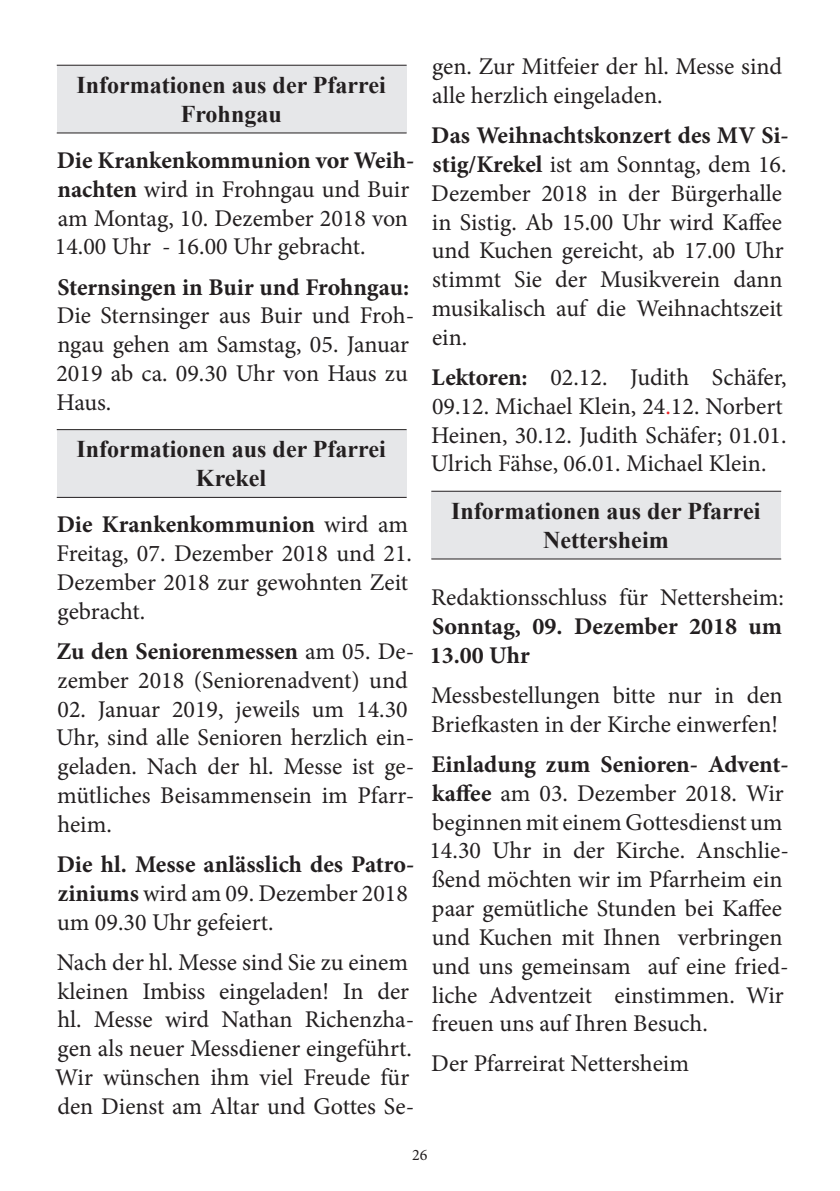
<style>
.page{position:relative;width:840px;height:1191px;background:#fff}
.page>*{position:absolute;margin:0;border:0;box-sizing:border-box;transform-origin:0 0}
.t1{font:24px/28.8px "Minion Pro";color:#231f20}
.t2{font:700 24px/28.8px "Times New Roman";color:#231f20;text-align:center}
.t3{font:700 24px/28.8px "Minion Pro";color:#231f20}
.t4{font:16px "Minion Pro";color:#231f20}
.s1{font-weight:700}
.s2{color:#ee2527}
</style>
<div class="page">
<div style="left:57px;top:65px;width:349px;height:68px;background:#e6e7e9"></div>
<hr style="left:57px;top:65px;width:349px;height:1px;background:#231f20">
<hr style="left:57px;top:132px;width:349px;height:1px;background:#231f20">
<div style="left:57px;top:429px;width:349px;height:68px;background:#e6e7e9"></div>
<hr style="left:57px;top:429px;width:349px;height:1px;background:#231f20">
<hr style="left:57px;top:497px;width:349px;height:1px;background:#231f20">
<div style="left:431px;top:491px;width:349px;height:68px;background:#e6e7e9"></div>
<hr style="left:431px;top:491px;width:349px;height:1px;background:#231f20">
<hr style="left:431px;top:558px;width:349px;height:1px;background:#231f20">
<p class="t2" style="left:76px;top:70px;width:311px">Informationen aus der Pfarrei<br>Frohngau</p>
<p class="t1" style="left:55px;top:146px;width:361px"><span class="s1">Die Krankenkommunion vor Weih&shy;nachten</span> wird in Frohngau und Buir am Montag, 10. Dezember 2018 von<br>14.00 Uhr - 16.00 Uhr gebracht.</p>
<p class="t3" style="left:57px;top:272px;width:353px">Sternsingen in Buir und Frohngau:</p>
<p class="t1" style="left:56px;top:301px;width:359px">Die Sternsinger aus Buir und Froh&shy;ngau gehen am Samstag, 05. Januar<br>2019 ab ca. 09.30 Uhr von Haus zu<br>Haus.</p>
<p class="t2" style="left:76px;top:434px;width:311px">Informationen aus der Pfarrei<br>Krekel</p>
<p class="t1" style="left:56px;top:510px;width:357px"><span class="s1">Die Krankenkommunion</span> wird am<br>Freitag, 07. Dezember 2018 und 21.<br>Dezember 2018 zur gewohnten Zeit gebracht.</p>
<p class="t1" style="left:56px;top:637px;width:359px"><span class="s1">Zu den Seniorenmessen</span> am 05. De&shy;zember 2018 (Seniorenadvent) und</p>
<p class="t1" style="left:56px;top:694px;width:359px">02. Januar 2019, jeweils um 14.30<br>Uhr, sind alle Senioren herzlich ein&shy;geladen. Nach der hl. Messe ist ge&shy;mütliches Beisammensein im Pfarr&shy;heim.</p>
<p class="t1" style="left:57px;top:850px;width:359px"><span class="s1">Die hl. Messe anlässlich des Patro&shy;ziniums</span> wird am 09. Dezember 2018 um 09.30 Uhr gefeiert.</p>
<p class="t1" style="left:55px;top:947px;width:360px">Nach der hl. Messe sind Sie zu einem kleinen Imbiss eingeladen! In der hl. Messe wird Nathan Richenzha&shy;gen als neuer Messdiener eingeführt.<br>Wir wünschen ihm viel Freude für den Dienst am Altar und Gottes Se-</p>
<p class="t1" style="left:432px;top:52px;width:351px">gen. Zur Mitfeier der hl. Messe sind alle herzlich eingeladen.</p>
<p class="t1" style="left:431px;top:121px;width:359px"><span class="s1">Das Weihnachtskonzert des MV Si&shy;stig/Krekel</span> ist am Sonntag, dem 16.<br>Dezember 2018 in der Bürgerhalle in Sistig. Ab 15.00 Uhr wird Kaffee und Kuchen gereicht, ab 17.00 Uhr stimmt Sie der Musikverein dann musikalisch auf die Weihnachtszeit ein.</p>
<p class="t1" style="left:430px;top:363px;width:357px"><span class="s1">Lektoren:</span> 02.12. Judith Schäfer, 09.12. Michael Klein, 24<span class="s2">.</span>12. Norbert Heinen, 30.12. Judith Schäfer; 01.01.<br>Ulrich Fähse, 06.01. Michael Klein.</p>
<p class="t2" style="left:451px;top:496px;width:311px">Informationen aus der Pfarrei<br>Nettersheim</p>
<p class="t1" style="left:431px;top:583px;width:354px">Redaktionsschluss für Nettersheim:</p>
<p class="t3" style="left:429px;top:612px;width:353px">Sonntag, 09. Dezember 2018 um<br>13.00 Uhr</p>
<p class="t1" style="left:431px;top:681px;width:353px">Messbestellungen bitte nur in den<br>Briefkasten in der Kirche einwerfen!</p>
<p class="t1" style="left:429px;top:750px;width:361px"><span class="s1">Einladung zum Senioren- Advent&shy;kaffee</span> am 03. Dezember 2018. Wir beginnen mit einem Gottesdienst um 14.30 Uhr in der Kirche. Anschlie&shy;ßend möchten wir im Pfarrheim ein paar gemütliche Stunden bei Kaffee und Kuchen mit Ihnen verbringen und uns gemeinsam auf eine fried&shy;liche Adventzeit einstimmen. Wir freuen uns auf Ihren Besuch.</p>
<p class="t1" style="left:431px;top:1049px;width:259px">Der Pfarreirat Nettersheim</p>
<p class="t4" style="left:412px;top:1144px;width:17px">26</p>
</div>
